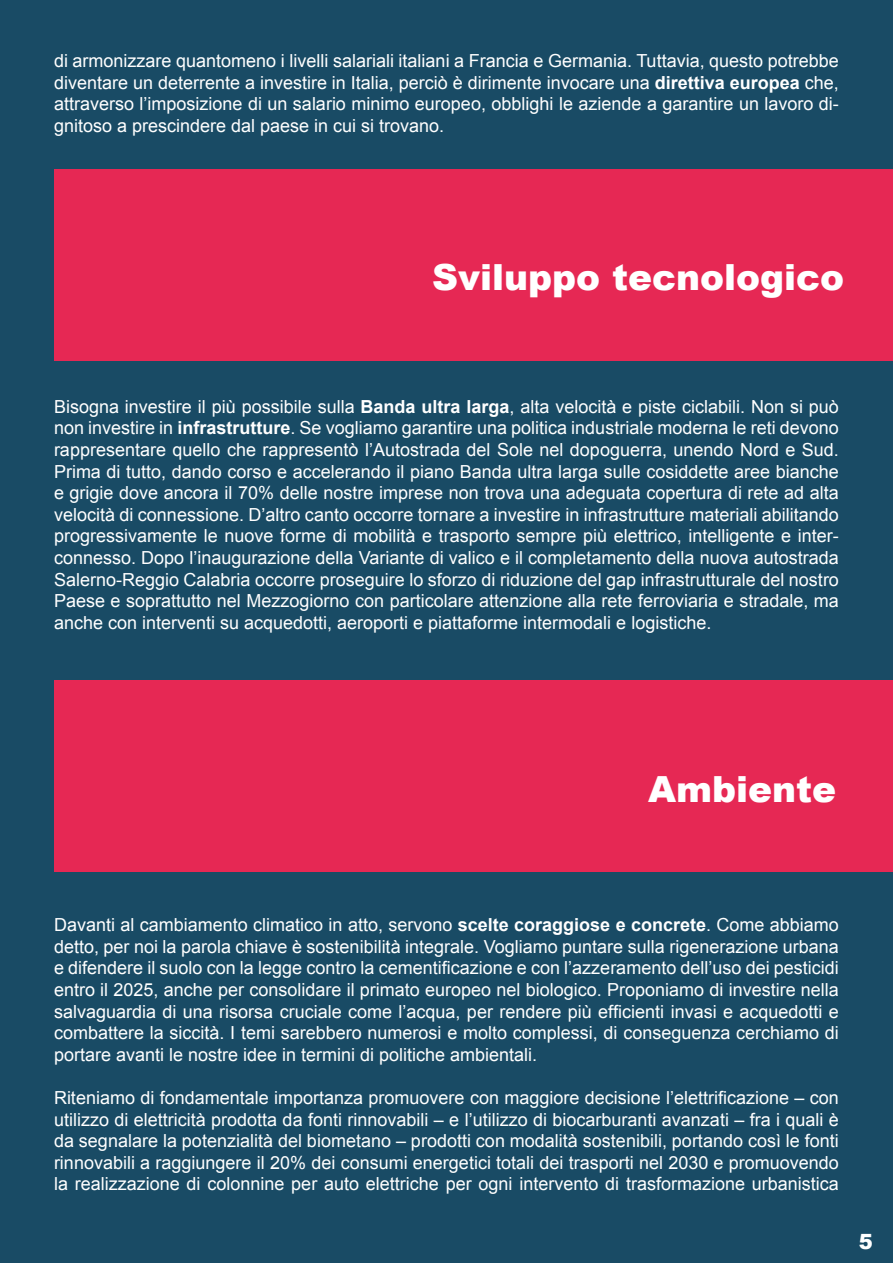
<style>
.page{position:relative;width:893px;height:1263px;background:#194b65}
.page>*{position:absolute;margin:0;border:0;box-sizing:border-box;transform-origin:0 0}
.t1{font:900 36px "Arial";color:#fff}
.t2{font:900 21px "Arial";color:#fff}
.t3{font:18px/21.6px "Arial";color:#fff;text-align:justify}
.s1{font-weight:700}
</style>
<div class="page">
<div style="left:54px;top:169px;width:839px;height:191px;background:#e62854"></div>
<div style="left:54px;top:680px;width:839px;height:192px;background:#e62854"></div>
<p class="t3" style="left:54px;top:50px;width:786px">di armonizzare quantomeno i livelli salariali italiani a Francia e Germania. Tuttavia, questo potrebbe diventare un deterrente a investire in Italia, perciò è dirimente invocare una <span class="s1">direttiva europea</span> che, attraverso l’imposizione di un salario minimo europeo, obblighi le aziende a garantire un lavoro di&shy;gnitoso a prescindere dal paese in cui si trovano.</p>
<h1 class="t1" style="left:432px;top:251px;width:414px">Sviluppo tecnologico</h1>
<p class="t3" style="left:54px;top:396px;width:786px">Bisogna investire il più possibile sulla <span class="s1">Banda ultra larga</span>, alta velocità e piste ciclabili. Non si può non investire in <span class="s1">infrastrutture</span>. Se vogliamo garantire una politica industriale moderna le reti devono rappresentare quello che rappresentò l’Autostrada del Sole nel dopoguerra, unendo Nord e Sud.<br>Prima di tutto, dando corso e accelerando il piano Banda ultra larga sulle cosiddette aree bianche e grigie dove ancora il 70% delle nostre imprese non trova una adeguata copertura di rete ad alta velocità di connessione. D’altro canto occorre tornare a investire in infrastrutture materiali abilitando progressivamente le nuove forme di mobilità e trasporto sempre più elettrico, intelligente e inter&shy;connesso. Dopo l’inaugurazione della Variante di valico e il completamento della nuova autostrada Salerno-Reggio Calabria occorre proseguire lo sforzo di riduzione del gap infrastrutturale del nostro Paese e soprattutto nel Mezzogiorno con particolare attenzione alla rete ferroviaria e stradale, ma anche con interventi su acquedotti, aeroporti e piattaforme intermodali e logistiche.</p>
<h1 class="t1" style="left:648px;top:762px;width:190px">Ambiente</h1>
<p class="t3" style="left:54px;top:914px;width:786px">Davanti al cambiamento climatico in atto, servono <span class="s1">scelte coraggiose e concrete</span>. Come abbiamo detto, per noi la parola chiave è sostenibilità integrale. Vogliamo puntare sulla rigenerazione urbana e difendere il suolo con la legge contro la cementificazione e con l’azzeramento dell’uso dei pesticidi entro il 2025, anche per consolidare il primato europeo nel biologico. Proponiamo di investire nella salvaguardia di una risorsa cruciale come l’acqua, per rendere più efficienti invasi e acquedotti e combattere la siccità. I temi sarebbero numerosi e molto complessi, di conseguenza cerchiamo di portare avanti le nostre idee in termini di politiche ambientali.</p>
<p class="t3" style="left:54px;top:1087px;width:786px">Riteniamo di fondamentale importanza promuovere con maggiore decisione l’elettrificazione – con utilizzo di elettricità prodotta da fonti rinnovabili – e l’utilizzo di biocarburanti avanzati – fra i quali è da segnalare la potenzialità del biometano – prodotti con modalità sostenibili, portando così le fonti rinnovabili a raggiungere il 20% dei consumi energetici totali dei trasporti nel 2030 e promuovendo la realizzazione di colonnine per auto elettriche per ogni intervento di trasformazione urbanistica</p>
<p class="t2" style="left:859px;top:1226px;width:16px">5</p>
</div>
